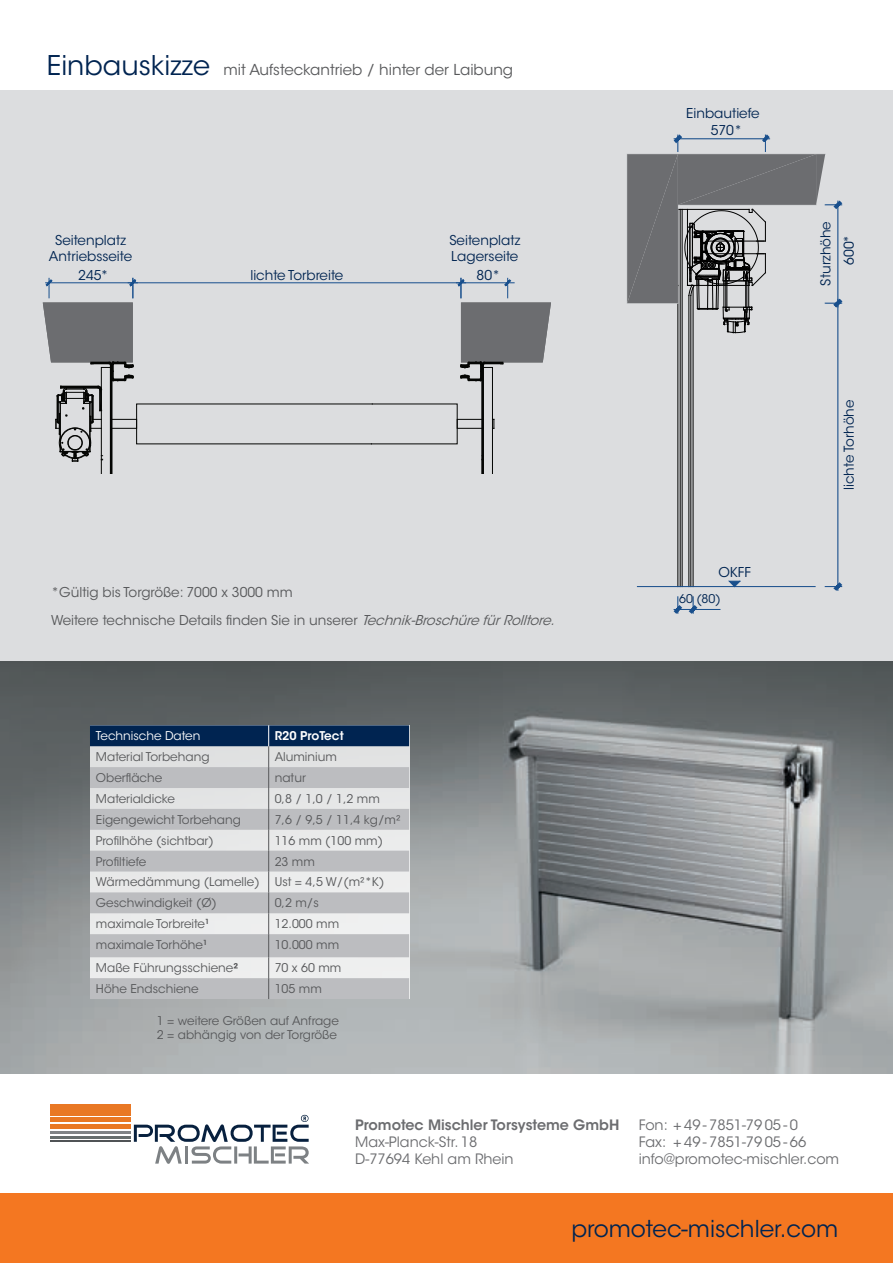
<style>
.page{position:relative;width:893px;height:1263px;background:#fff}
.page>*{position:absolute;margin:0;border:0;box-sizing:border-box;transform-origin:0 0}
.t1{font:23.1px "ITC Avant Garde Std";color:#002451}
.t2{font:15px "ITC Avant Garde Std";color:#57585a}
.t3{font:14.25px/17.1px "ITC Avant Garde Std";color:#6c6d70}
.t4{font:600 14.25px "ITC Avant Garde Std";color:#6c6d70}
.t5{font:13.5px/16.2px "ITC Avant Garde Std";color:#002451;text-align:center}
.t6{font:13.5px "ITC Avant Garde Std";color:#57585a}
.t7{font:12px/14.4px "ITC Avant Garde Std";color:#57585a}
.t8{font:12px "ITC Avant Garde Std";color:#fff}
.t9{font:600 12px "ITC Avant Garde Std";color:#fff}
.t10{font:12px "ITC Avant Garde Std";color:#002451}
.s1{font-size:27px;color:#002451}
.s2{font-style:italic}
.s3{font-weight:600}
</style>
<div class="page">
<div style="left:0;top:0;width:892px;height:1263px;background:#dcdddf"></div>
<div style="left:0;top:1074px;width:892px;height:119px;background:#fff"></div>
<div style="left:0;top:0;width:892px;height:89px;background:#fff"></div>
<div style="left:0;top:1193px;width:892px;height:70px;background:#f47721"></div>
<svg style="left:42px;top:277px;width:509px;height:197px"></svg>
<hr style="left:46px;top:283px;width:91px;height:1px;background:#184f8d">
<hr style="left:677px;top:286px;width:1px;height:301px;background:#000">
<hr style="left:679px;top:209px;width:1px;height:378px;background:#000">
<hr style="left:690px;top:295px;width:1px;height:292px;background:#000">
<hr style="left:692px;top:288px;width:1px;height:299px;background:#000">
<hr style="left:681px;top:209px;width:1px;height:378px;background:#000">
<hr style="left:688px;top:295px;width:1px;height:292px;background:#000">
<hr style="left:637px;top:586px;width:178px;height:1px;background:#194f8c">
<hr style="left:837px;top:299px;width:1px;height:291px;background:#194f8c">
<svg style="left:792px;top:580px;width:51px;height:11px"></svg>
<svg style="left:627px;top:134px;width:216px;height:209px"></svg>
<svg style="left:636px;top:561px;width:104px;height:53px"></svg>
<img style="left:0;top:661px;width:892px;height:413px">
<div style="left:50px;top:1104px;width:80px;height:11px;background:#e97824"></div>
<div style="left:50px;top:1124px;width:80px;height:5px;background:#e97824"></div>
<div style="left:50px;top:1117px;width:80px;height:5px;background:#e97824"></div>
<hr style="left:50px;top:1131px;width:80px;height:3px;background:#808386">
<hr style="left:50px;top:1140px;width:80px;height:2px;background:#505356">
<hr style="left:50px;top:1136px;width:80px;height:2px;background:#666d6d">
<svg style="left:134px;top:1115px;width:175px;height:49px"></svg>
<svg style="left:90px;top:725px;width:319px;height:274px"></svg>
<p class="t2" style="left:47px;top:60px;width:468px"><span class="s1">Einbauskizze</span> mit Aufsteckantrieb / hinter der Laibung</p>
<p class="t5" style="left:49px;top:232px;width:85px">Seitenplatz<br>Antriebsseite</p>
<p class="t5" style="left:449px;top:232px;width:72px;text-align:left">Seitenplatz<br>Lagerseite</p>
<p class="t5" style="left:250px;top:267px;width:94px">lichte Torbreite</p>
<p class="t5" style="left:78px;top:267px;width:32px">245*</p>
<p class="t5" style="left:476px;top:267px;width:25px">80*</p>
<p class="t5" style="left:686px;top:105px;width:75px;line-height:17.1px">Einbautiefe<br>570*</p>
<p class="t5" style="left:817px;top:286px;width:66px;rotate:-90deg">Sturzhöhe</p>
<p class="t5" style="left:841px;top:265px;width:32px;rotate:-90deg">600*</p>
<p class="t6" style="left:51px;top:584px;width:243px">*Gültig bis Torgröße: 7000 x 3000 mm</p>
<p class="t6" style="left:51px;top:612px;width:509px">Weitere technische Details finden Sie in unserer <span class="s2">Technik-BroschürefürRolltore.</span></p>
<p class="t5" style="left:718px;top:564px;width:34px">OKFF</p>
<p class="t10" style="left:679px;top:591px;width:43px">60 (80)</p>
<p class="t5" style="left:841px;top:490px;width:92px;rotate:-90deg">lichte Torhöhe</p>
<p class="t8" style="left:96px;top:729px;width:106px">Technische Daten</p>
<p class="t9" style="left:275px;top:728px;width:71px">R20 ProTect</p>
<p class="t7" style="left:96px;top:750px;width:115px">Material Torbehang</p>
<p class="t7" style="left:275px;top:750px;width:64px">Aluminium</p>
<p class="t7" style="left:96px;top:771px;width:68px">Oberfläche</p>
<p class="t7" style="left:275px;top:771px;width:33px">natur</p>
<p class="t7" style="left:96px;top:791px;width:81px">Materialdicke</p>
<p class="t7" style="left:275px;top:791px;width:107px">0,8 / 1,0 / 1,2 mm</p>
<p class="t7" style="left:96px;top:812px;width:146px">Eigengewicht Torbehang</p>
<p class="t7" style="left:275px;top:812px;width:127px">7,6 / 9,5 / 11,4 kg/m²</p>
<p class="t7" style="left:96px;top:833px;width:119px">Profilhöhe (sichtbar)</p>
<p class="t7" style="left:275px;top:833px;width:110px">116 mm (100 mm)</p>
<p class="t7" style="left:96px;top:854px;width:52px">Profiltiefe</p>
<p class="t7" style="left:275px;top:854px;width:42px">23 mm</p>
<p class="t7" style="left:96px;top:875px;width:165px">Wärmedämmung (Lamelle)</p>
<p class="t7" style="left:275px;top:875px;width:111px">Ust = 4,5 W/(m²*K)</p>
<p class="t7" style="left:96px;top:896px;width:122px">Geschwindigkeit (Ø)</p>
<p class="t7" style="left:275px;top:896px;width:46px">0,2 m/s</p>
<p class="t7" style="left:96px;top:917px;width:115px">maximale Torbreite<sup>1</sup></p>
<p class="t7" style="left:275px;top:917px;width:66px">12.000 mm</p>
<p class="t7" style="left:96px;top:938px;width:113px">maximale Torhöhe<sup>1</sup></p>
<p class="t7" style="left:275px;top:938px;width:66px">10.000 mm</p>
<p class="t7" style="left:96px;top:961px;width:144px">Maße Führungsschiene<span class="s3">²</span></p>
<p class="t7" style="left:275px;top:961px;width:68px">70 x 60 mm</p>
<p class="t7" style="left:96px;top:982px;width:104px">Höhe Endschiene</p>
<p class="t7" style="left:275px;top:982px;width:49px">105 mm</p>
<p class="t7" style="left:157px;top:1013px;width:183px">1 = weitere Größen auf Anfrage<br>2 = abhängig von der Torgröße</p>
<p class="t4" style="left:355px;top:1115px;width:265px">Promotec Mischler Torsysteme GmbH</p>
<p class="t3" style="left:355px;top:1133px;width:160px">Max-Planck-Str. 18<br>D-77694 Kehl am Rhein</p>
<p class="t3" style="left:638px;top:1116px;width:202px">Fon: + 49 - 7851-79 05 - 0<br>Fax: + 49 - 7851-79 05 - 66 info@promotec-mischler.com</p>
<h1 class="t1" style="left:571px;top:1214px;width:268px">promotec-mischler.com</h1>
</div>
